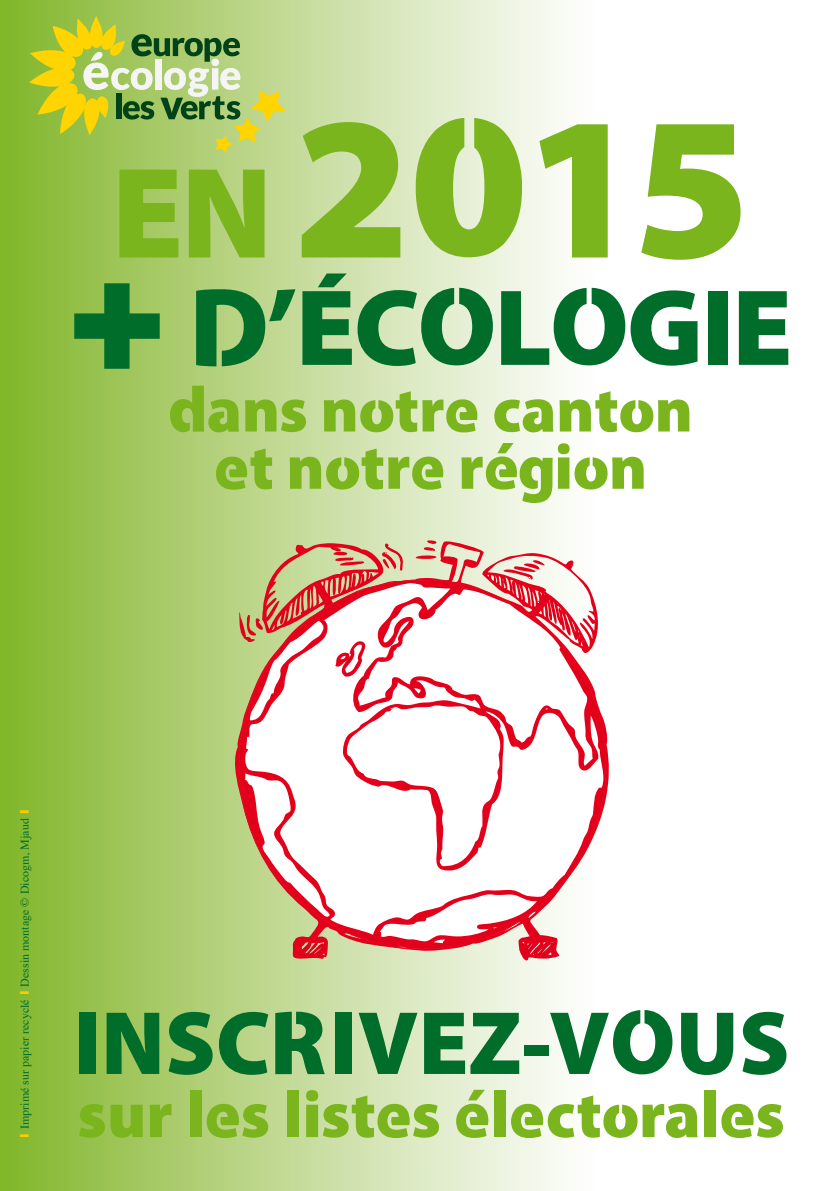
<style>
.page{position:relative;width:840px;height:1191px;background:#fff}
.page>*{position:absolute;margin:0;border:0;box-sizing:border-box;transform-origin:0 0}
.t1{font:900 204.8px "Cleanvertising";color:#7ab51d}
.t2{font:900 109.2px "Cleanvertising";letter-spacing:-.02em;color:#006d2b}
.t3{font:900 90.6px "Cleanvertising";color:#006d2b}
.t4{font:900 65.8px "Cleanvertising";color:#7ab51d}
.t5{font:900 63.6px/57.2px "Cleanvertising";color:#7ab51d;text-align:center}
.t6{font:12px "Times";color:#006d2b}
.s1{font-size:130.2px}
.s2{font-family:"Arial";font-size:160.2px}
.s3{font-family:"Arial";font-weight:900;color:#fecb00}
</style>
<div class="page">
<div style="left:0;top:0;width:595px;height:1191px;background:linear-gradient(to right,#84b62d,#fff)"></div>
<svg style="left:29px;top:16px;width:256px;height:137px;background:#abc35b"></svg>
<svg style="left:230px;top:539px;width:365px;height:422px;background:#dbc5a6"></svg>
<svg style="left:231px;top:572px;width:378px;height:384px"></svg>
<h1 class="t1" style="left:111px;top:21px;width:640px"><span class="s1">eN</span> 2015</h1>
<h2 class="t2" style="left:64px;top:239px;width:718px"><span class="s2">+</span> d’écologie</h2>
<h3 class="t5" style="left:169px;top:374px;width:525px">dans notre canton et notre région</h3>
<p class="t6" style="left:14px;top:1137px;width:329px;rotate:-90deg"><span class="s3">I</span> Imprimé sur papier recyclé <span class="s3">I</span> Dessin montage © Dicogm, Mjaud <span class="s3">I</span></p>
<h3 class="t3" style="left:73px;top:969px;width:717px">Inscrivez-vous</h3>
<h3 class="t4" style="left:78px;top:1061px;width:708px">sur les listes électorales</h3>
</div>
